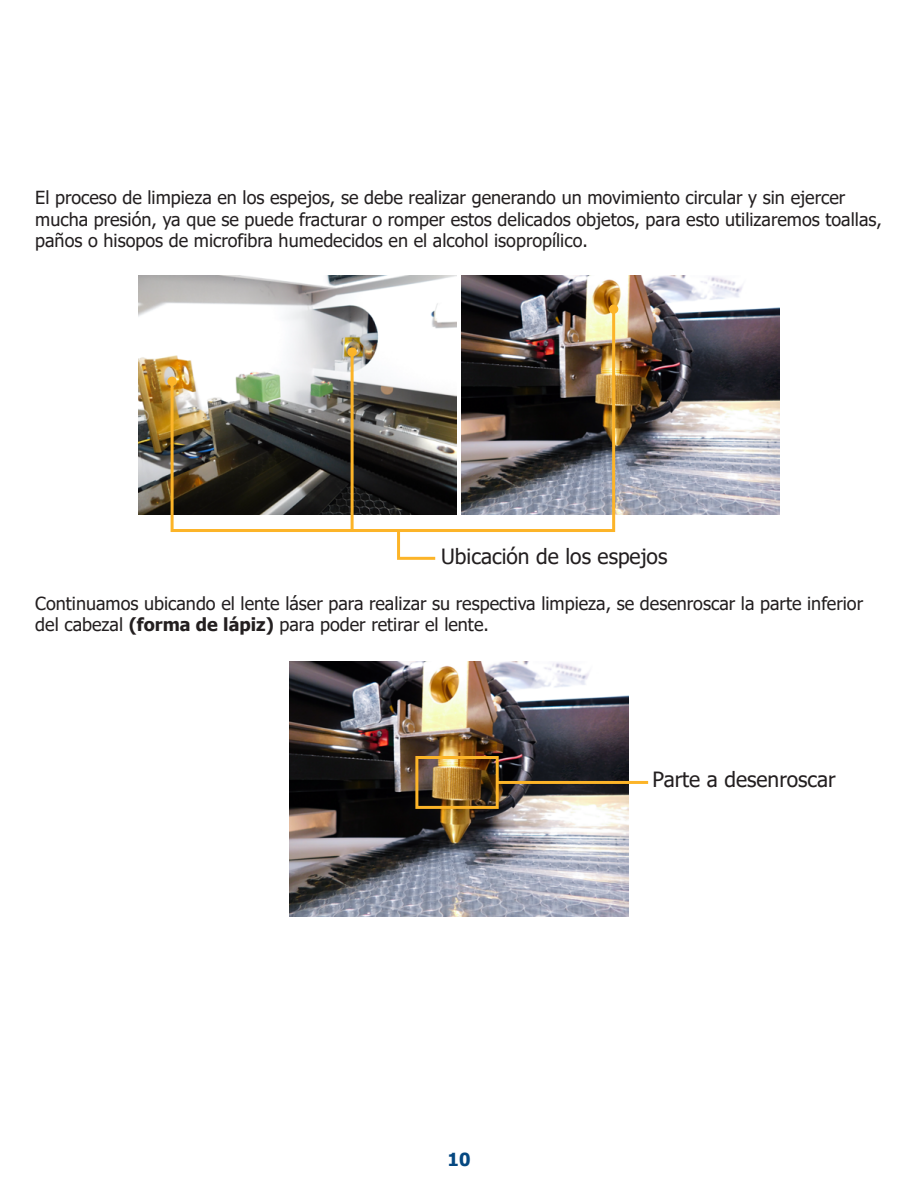
<style>
.page{position:relative;width:918px;height:1188px;background:#fff}
.page>*{position:absolute;margin:0;border:0;box-sizing:border-box;transform-origin:0 0}
.t1{font:21px "Tahoma";color:#231f20}
.t2{font:18px/21.6px "Tahoma";color:#231f20}
.t3{font:700 18px "Tahoma";color:#054881}
.s1{font-weight:700}
</style>
<div class="page">
<img style="left:289px;top:662px;width:340px;height:254px">
<img style="left:462px;top:276px;width:318px;height:238px">
<img style="left:138px;top:276px;width:317px;height:238px">
<svg style="left:609px;top:304px;width:9px;height:10px"></svg>
<img style="left:169px;top:306px;width:448px;height:226px">
<hr style="left:351px;top:352px;width:3px;height:179px;background:#fcb428">
<svg style="left:396px;top:528px;width:42px;height:32px"></svg>
<div style="left:415px;top:756px;width:84px;height:53px;border:3px solid #fcb428"></div>
<hr style="left:497px;top:781px;width:151px;height:3px;background:#fcb428">
<p class="t2" style="left:35px;top:188px;width:848px">El proceso de limpieza en los espejos, se debe realizar generando un movimiento circular y sin ejercer mucha presión, ya que se puede fracturar o romper estos delicados objetos, para esto utilizaremos toallas, paños o hisopos de microfibra humedecidos en el alcohol isopropílico.</p>
<p class="t1" style="left:441px;top:542px;width:228px">Ubicación de los espejos</p>
<p class="t2" style="left:35px;top:593px;width:829px">Continuamos ubicando el lente láser para realizar su respectiva limpieza, se desenroscar la parte inferior del cabezal <span class="s1">(forma de lápiz)</span> para poder retirar el lente.</p>
<p class="t3" style="left:448px;top:1147px;width:24px">10</p>
<p class="t1" style="left:653px;top:765px;width:185px">Parte a desenroscar</p>
</div>
